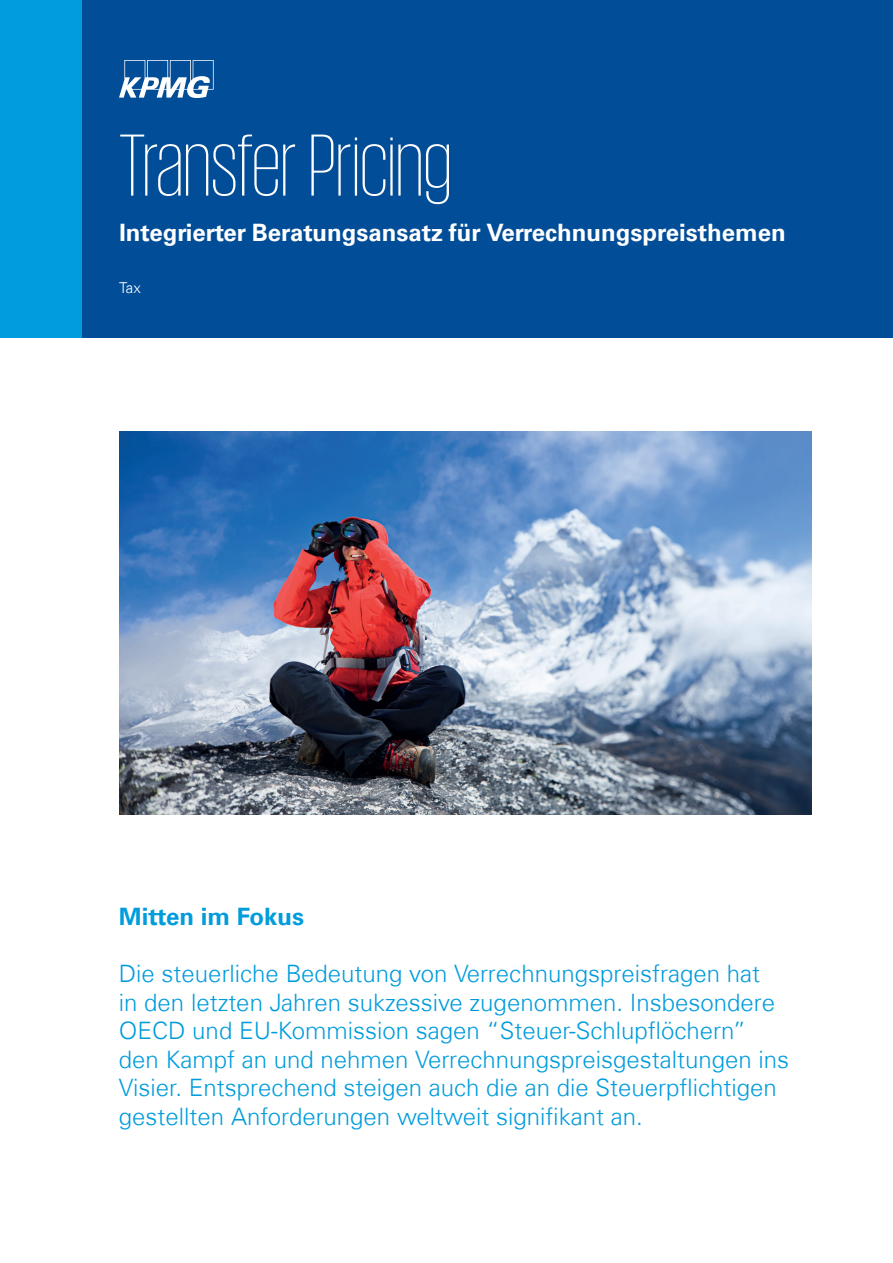
<style>
.page{position:relative;width:893px;height:1263px;background:#fff}
.page>*{position:absolute;margin:0;border:0;box-sizing:border-box;transform-origin:0 0}
.t1{font:200 90px "KPMG";color:#fff}
.t2{font:300 24px/28.5px "Universfor KPMG";color:#009cdc}
.t3{font:700 24px "Universfor KPMG";color:#fff}
.t4{font:700 24px "Universfor KPMG";color:#009cdc}
.t5{font:300 15px "Univers 45";color:#fff}
</style>
<div class="page">
<div style="left:0;top:0;width:893px;height:338px;background:#014d97"></div>
<div style="left:0;top:0;width:81px;height:338px;background:#009cdc"></div>
<img style="left:119px;top:431px;width:693px;height:384px">
<svg style="left:119px;top:60px;width:95px;height:38px"></svg>
<h1 class="t1" style="left:119px;top:122px;width:334px">Transfer Pricing</h1>
<p class="t3" style="left:119px;top:218px;width:668px">Integrierter Beratungsansatz für Verrechnungspreisthemen</p>
<p class="t5" style="left:119px;top:279px;width:23px">Tax</p>
<p class="t4" style="left:119px;top:902px;width:187px">Mitten im Fokus</p>
<p class="t2" style="left:119px;top:959px;width:672px">Die steuerliche Bedeutung von Verrechnungspreisfragen hat<br>in den letzten Jahren sukzessive zugenommen. Insbesondere OECD und EU-Kommission sagen “Steuer-Schlupflöchern” den Kampf an und nehmen Verrechnungspreisgestaltungen ins Visier. Entsprechend steigen auch die an die Steuerpflichtigen gestellten Anforderungen weltweit signifikant an.</p>
</div>
